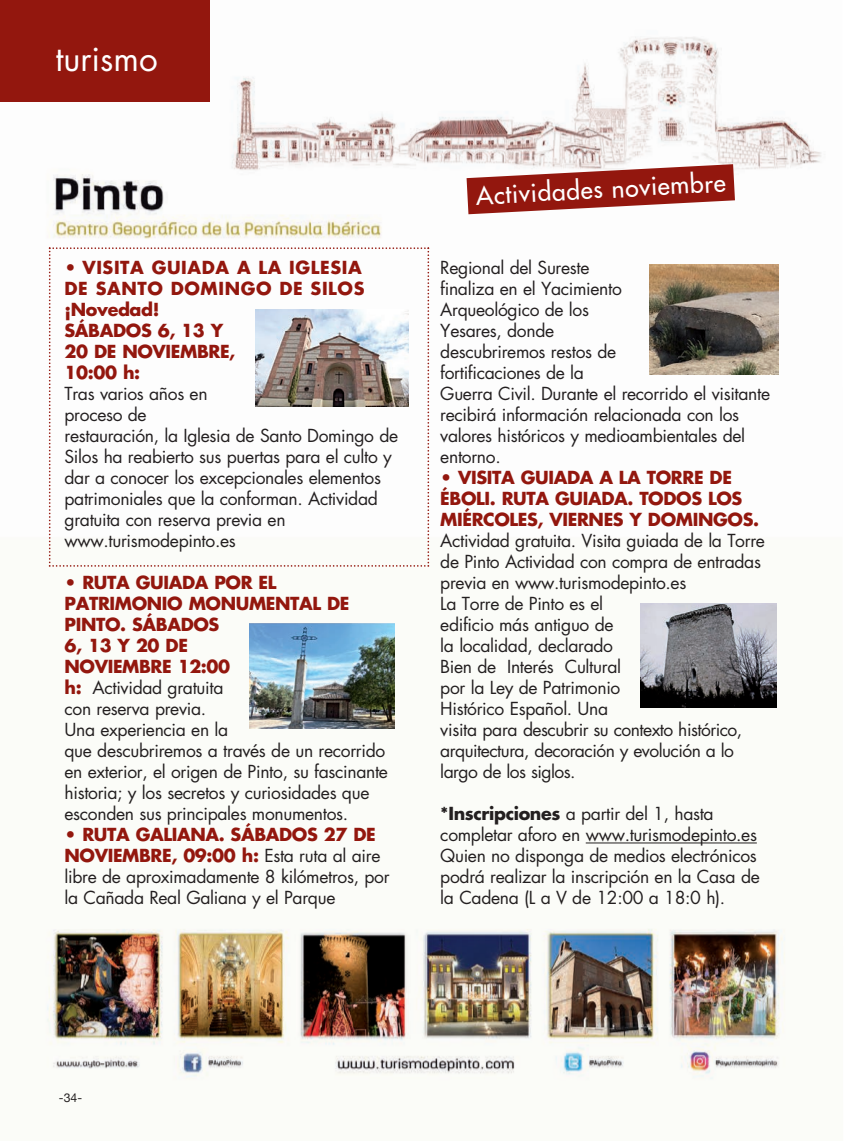
<style>
.page{position:relative;width:844px;height:1141px;background:#fff}
.page>*{position:absolute;margin:0;border:0;box-sizing:border-box;transform-origin:0 0}
.t1{font:33.25px "Futura Std";color:#fff}
.t2{font:500 24.5px "Futura Std";color:#fff}
.t3{font:17.5px/21px "Futura Std";letter-spacing:-.02em;color:#231f20}
.t4{font:700 17.5px/21px "Futura Std";letter-spacing:.035em;color:#93170e}
.t5{font:700 17.5px/21px "Futura Std";letter-spacing:-.02em;color:#93170e}
.t6{font:12.25px "Helvetica Neue";color:#231f20}
.s1{font-weight:700;color:#93170e}
.s2{font-weight:700}
</style>
<div class="page">
<img style="left:0;top:0;width:821px;height:1080px">
<svg style="left:49px;top:247px;width:380px;height:320px"></svg>
<div style="left:0;top:0;width:209px;height:101px;background:#93170e"></div>
<svg style="left:466px;top:164px;width:268px;height:50px"></svg>
<hr style="left:585px;top:842px;width:171px;height:1px;background:#231f20">
<img style="left:249px;top:624px;width:146px;height:105px">
<img style="left:640px;top:604px;width:136px;height:103px">
<img style="left:649px;top:264px;width:129px;height:110px">
<img style="left:255px;top:309px;width:154px;height:97px">
<h1 class="t1" style="left:55px;top:43px;width:104px">turismo</h1>
<p class="t4" style="left:64px;top:258px;width:301px">• VISITA GUIADA A LA IGLESIA<br>DE SANTO DOMINGO DE SILOS ¡Novedad!<br>SÁBADOS 6, 13 Y<br>20 DE NOVIEMBRE,<br>10:00 h:</p>
<p class="t3" style="left:64px;top:385px;width:335px">Tras varios años en<br>proceso de<br>restauración, la Iglesia de Santo Domingo de<br>Silos ha reabierto sus puertas para el culto y dar a conocer los excepcionales elementos patrimoniales que la conforman. Actividad gratuita con reserva previa en www.turismodepinto.es</p>
<p class="t3" style="left:64px;top:574px;width:325px"><span class="s1">• RUTA GUIADA POR EL<br>PATRIMONIO MONUMENTAL DE<br>PINTO. SÁBADOS<br>6, 13 Y 20 DE<br>NOVIEMBRE 12:00<br>h:</span> Actividad gratuita<br>con reserva previa.<br>Una experiencia en la<br>que descubriremos a través de un recorrido en exterior, el origen de Pinto, su fascinante historia; y los secretos y curiosidades que esconden sus principales monumentos.</p>
<p class="t3" style="left:64px;top:826px;width:326px"><span class="s1">• RUTA GALIANA. SÁBADOS 27 DE NOVIEMBRE, 09:00 h:</span> Esta ruta al aire libre de aproximadamente 8 kilómetros, por la Cañada Real Galiana y el Parque</p>
<h2 class="t2" style="left:475px;top:183px;width:251px;rotate:-3deg">Actividades noviembre</h2>
<p class="t3" style="left:440px;top:259px;width:331px">Regional del Sureste<br>finaliza en el Yacimiento<br>Arqueológico de los<br>Yesares, donde<br>descubriremos restos de<br>fortificaciones de la<br>Guerra Civil. Durante el recorrido el visitante recibirá información relacionada con los valores históricos y medioambientales del entorno.</p>
<p class="t5" style="left:440px;top:468px;width:320px">• VISITA GUIADA A LA TORRE DE<br>ÉBOLI. RUTA GUIADA. TODOS LOS<br>MIÉRCOLES, VIERNES Y DOMINGOS.</p>
<p class="t3" style="left:440px;top:532px;width:326px">Actividad gratuita. Visita guiada de la Torre de Pinto Actividad con compra de entradas previa en www.turismodepinto.es<br>La Torre de Pinto es el<br>edificio más antiguo de<br>la localidad, declarado<br>Bien de Interés Cultural<br>por la Ley de Patrimonio<br>Histórico Español. Una<br>visita para descubrir su contexto histórico, arquitectura, decoración y evolución a lo largo de los siglos.</p>
<p class="t3" style="left:440px;top:805px;width:321px"><span class="s2">*Inscripciones</span> a partir del 1, hasta completar aforo en www.turismodepinto.es Quien no disponga de medios electrónicos podrá realizar la inscripción en la Casa de la Cadena (L a V de 12:00 a 18:0 h).</p>
<p class="t6" style="left:59px;top:1088px;width:25px">-34-</p>
</div>
